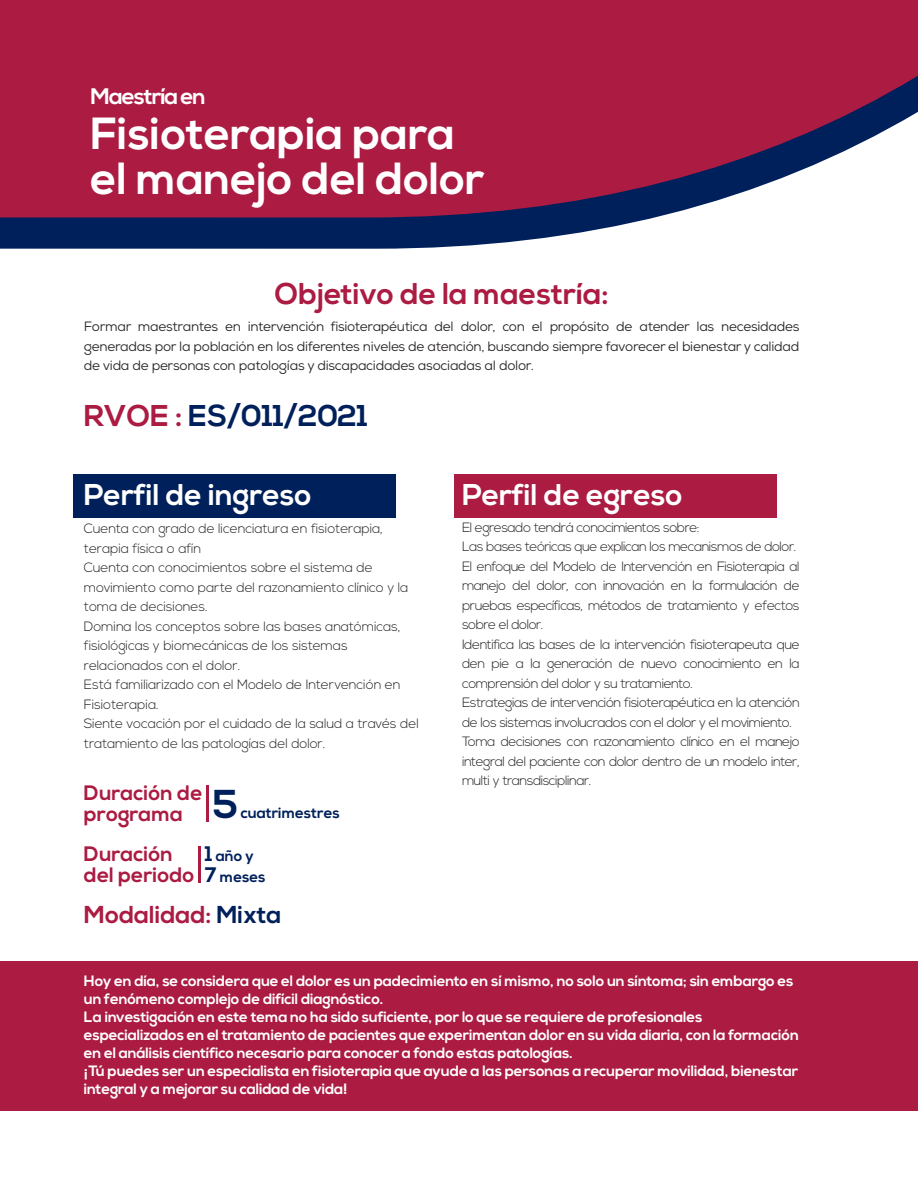
<style>
.page{position:relative;width:918px;height:1188px;background:#fff}
.page>*{position:absolute;margin:0;border:0;box-sizing:border-box;transform-origin:0 0}
.t1{font:700 45px/45px "Nexa";color:#fff}
.t2{font:700 30px "Nexa";color:#fff}
.t3{font:700 30px "Nexa";color:#ab1b42}
.t4{font:700 30px "Nexa";color:#00205b}
.t5{font:700 24.45px "Nexa";color:#ab1b42}
.t6{font:700 22.5px "Nexa";letter-spacing:-.05em;color:#fff}
.t7{font:700 20.85px/20.9px "Nexa";color:#ab1b42}
.t8{font:700 15px/18px "Nexa";letter-spacing:-.01em;color:#fff}
.t9{font:700 15px/21px "Nexa";color:#00205b}
.t10{font:300 13.5px/19.5px "Nexa";letter-spacing:-.04em;color:#231f20}
.t11{font:300 13.5px/19.5px "Nexa";letter-spacing:-.01em;color:#231f20}
.t12{font:13.5px/19.5px "Nexa";letter-spacing:-.02em;color:#231f20;text-align:justify}
.s1{color:#ab1b42}
.s2{font-size:40.35px;color:#00205b}
.s3{font-size:21px}
.s4{color:#00205b}
</style>
<div class="page">
<div style="left:0;top:961px;width:918px;height:150px;background:#ab1b42"></div>
<div style="left:73px;top:474px;width:323px;height:43px;background:#00205b"></div>
<div style="left:454px;top:474px;width:323px;height:43px;background:#ab1b42"></div>
<svg style="left:0;top:218px;width:652px;height:31px;background:#254072"></svg>
<svg style="left:0;top:0;width:918px;height:218px;background:#a5294e"></svg>
<hr style="left:198px;top:846px;width:3px;height:37px;background:#ab1b42">
<hr style="left:206px;top:785px;width:2px;height:37px;background:#ab1b42">
<h3 class="t6" style="left:91px;top:83px;width:117px">Maestría en</h3>
<h1 class="t1" style="left:91px;top:112px;width:396px">Fisioterapia para el manejo del dolor</h1>
<h2 class="t3" style="left:275px;top:277px;width:335px">Objetivo de la maestría:</h2>
<p class="t12" style="left:84px;top:317px;width:717px">Formar maestrantes en intervención fisioterapéutica del dolor, con el propósito de atender las necesidades generadas por la población en los diferentes niveles de atención, buscando siempre favorecer el bienestar y calidad de vida de personas con patologías y discapacidades asociadas al dolor.</p>
<h2 class="t4" style="left:84px;top:398px;width:286px"><span class="s1">RVOE :</span> ES/011/2021</h2>
<h2 class="t2" style="left:84px;top:477px;width:229px">Perfil de ingreso</h2>
<p class="t11" style="left:84px;top:520px;width:336px">Cuenta con grado de licenciatura en fisioterapia, terapia física o afín<br>Cuenta con conocimientos sobre el sistema de movimiento como parte del razonamiento clínico y la toma de decisiones.<br>Domina los conceptos sobre las bases anatómicas, fisiológicas y biomecánicas de los sistemas relacionados con el dolor.<br>Está familiarizado con el Modelo de Intervención en Fisioterapia.<br>Siente vocación por el cuidado de la salud a través del tratamiento de las patologías del dolor.</p>
<h3 class="t7" style="left:84px;top:783px;width:155px">Duración de programa <span class="s2">5</span></h3>
<p class="t9" style="left:241px;top:803px;width:101px">cuatrimestres</p>
<h3 class="t7" style="left:84px;top:844px;width:112px">Duración del periodo</h3>
<p class="t9" style="left:205px;top:846px;width:62px"><span class="s3">1</span> año y<br><span class="s3">7</span> meses</p>
<h3 class="t5" style="left:84px;top:901px;width:199px">Modalidad: <span class="s4">Mixta</span></h3>
<h2 class="t2" style="left:462px;top:477px;width:222px">Perfil de egreso</h2>
<p class="t10" style="left:462px;top:518px;width:339px">El egresado tendrá conocimientos sobre:<br>Las bases teóricas que explican los mecanismos de dolor.<br>El enfoque del Modelo de Intervención en Fisioterapia al manejo del dolor, con innovación en la formulación de pruebas específicas, métodos de tratamiento y efectos sobre el dolor.<br>Identifica las bases de la intervención fisioterapeuta que den pie a la generación de nuevo conocimiento en la comprensión del dolor y su tratamiento.<br>Estrategias de intervención fisioterapéutica en la atención de los sistemas involucrados con el dolor y el movimiento.<br>Toma decisiones con razonamiento clínico en el manejo integral del paciente con dolor dentro de un modelo inter, multi y transdisciplinar.</p>
<p class="t8" style="left:84px;top:973px;width:716px">Hoy en día, se considera que el dolor es un padecimiento en sí mismo, no solo un síntoma; sin embargo es un fenómeno complejo de difícil diagnóstico.<br>La investigación en este tema no ha sido suficiente, por lo que se requiere de profesionales especializados en el tratamiento de pacientes que experimentan dolor en su vida diaria, con la formación en el análisis científico necesario para conocer a fondo estas patologías.<br>¡Tú puedes ser un especialista en fisioterapia que ayude a las personas a recuperar movilidad, bienestar integral y a mejorar su calidad de vida!</p>
</div>
